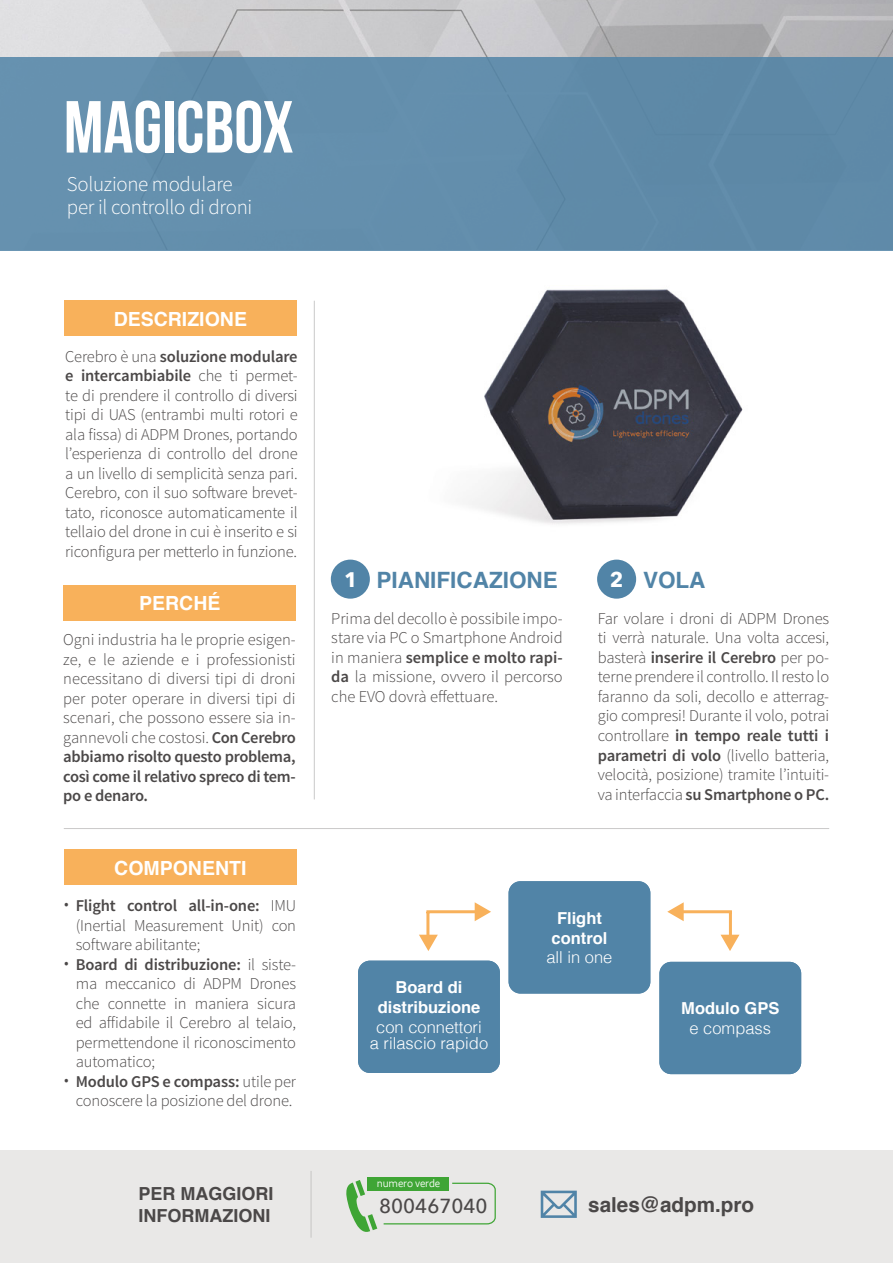
<style>
.page{position:relative;width:893px;height:1263px;background:#fff}
.page>*{position:absolute;margin:0;border:0;box-sizing:border-box;transform-origin:0 0}
.t1{font:73.5px "Bebas Neue";color:#fff}
.t2{font:700 22.5px "Helvetica";color:#5184a7}
.t3{font:300 21px/22.5px "Source Sans Pro";letter-spacing:-.015em;color:#fff}
.t4{font:700 20.7px "Helvetica";color:#4b4848}
.t5{font:500 20.25px "Avenir Next";color:#4b4848}
.t6{font:700 19.5px "Helvetica";color:#fff}
.t7{font:700 18px/21.6px "Helvetica";color:#4b4848}
.t8{font:300 16.5px/19.5px "Source Sans Pro";letter-spacing:-.01em;color:#4b4848;text-align:justify}
.t9{font:300 16.5px/16.2px "Helvetica";color:#fff;text-align:center}
.t10{font:700 16.5px/19.8px "Helvetica";color:#fff;text-align:center}
.t11{font:300 11.25px "Seravek";letter-spacing:-.01em;color:#fff}
.s1{font-weight:600}
.s2{font-family:"Avenir Next";font-size:21px;color:#fff}
</style>
<div class="page">
<img style="left:0;top:0;width:893px;height:57px">
<img style="left:63px;top:289px;width:767px;height:786px">
<div style="left:0;top:57px;width:893px;height:194px;background:#628dac"></div>
<div style="left:64px;top:850px;width:233px;height:35px;background:#f8b15b"></div>
<div style="left:64px;top:585px;width:232px;height:36px;background:#f8b15b"></div>
<div style="left:64px;top:301px;width:233px;height:35px;background:#f8b15b"></div>
<div style="left:358px;top:961px;width:142px;height:112px;background:#5184a7;border-radius:12px"></div>
<div style="left:509px;top:881px;width:141px;height:112px;background:#5184a7;border-radius:12px"></div>
<div style="left:659px;top:962px;width:142px;height:112px;background:#5184a7;border-radius:12px"></div>
<hr style="left:64px;top:828px;width:765px;height:1px;background:#4b4848">
<hr style="left:426px;top:912px;width:3px;height:24px;background:#f8b15b">
<hr style="left:426px;top:910px;width:50px;height:3px;background:#f8b15b">
<svg style="left:475px;top:902px;width:16px;height:19px"></svg>
<svg style="left:419px;top:935px;width:19px;height:16px"></svg>
<hr style="left:729px;top:912px;width:3px;height:24px;background:#f8b15b">
<hr style="left:682px;top:910px;width:50px;height:3px;background:#f8b15b">
<svg style="left:667px;top:902px;width:17px;height:19px"></svg>
<svg style="left:720px;top:935px;width:19px;height:16px"></svg>
<hr style="left:314px;top:301px;width:1px;height:498px;background:#4b4848">
<div style="left:331px;top:560px;width:39px;height:39px;background:#5184a7;border-radius:50%"></div>
<div style="left:597px;top:560px;width:39px;height:39px;background:#5184a7;border-radius:50%"></div>
<div style="left:0;top:1150px;width:893px;height:113px;background:#e9e8e7"></div>
<hr style="left:311px;top:1171px;width:1px;height:67px;background:#4b4848">
<svg style="left:541px;top:1191px;width:36px;height:27px"></svg>
<svg style="left:346px;top:1180px;width:150px;height:52px"></svg>
<div style="left:367px;top:1176px;width:82px;height:14px;background:#3fa535"></div>
<h1 class="t1" style="left:64px;top:87px;width:232px">MAGICBOX</h1>
<p class="t3" style="left:67px;top:173px;width:187px">Soluzione modulare per il controllo di droni</p>
<p class="t6" style="left:114px;top:303px;width:135px">DESCRIZIONE</p>
<p class="t8" style="left:65px;top:347px;width:234px">Cerebro è una <span class="s1">soluzione modulare e intercambiabile</span> che ti permet&shy;te di prendere il controllo di diversi tipi di UAS (entrambi multi rotori e ala fissa) di ADPM Drones, portando l’esperienza di controllo del drone a un livello di semplicità senza pari.<br>Cerebro, con il suo software brevet&shy;tato, riconosce automaticamente il tellaio del drone in cui è inserito e si riconfigura per metterlo in funzione.</p>
<p class="t6" style="left:139px;top:588px;width:83px">PERCHÉ</p>
<p class="t8" style="left:63px;top:630px;width:234px">Ogni industria ha le proprie esigen&shy;ze, e le aziende e i professionisti necessitano di diversi tipi di droni per poter operare in diversi tipi di scenari, che possono essere sia in&shy;gannevoli che costosi. <span class="s1">Con Cerebro abbiamo risolto questo problema, così come il relativo spreco di tem&shy;po e denaro.</span></p>
<p class="t6" style="left:114px;top:852px;width:134px">COMPONENTI</p>
<p class="t8" style="left:64px;top:894px;width:6px">•</p>
<p class="t8" style="left:64px;top:953px;width:6px">•</p>
<p class="t8" style="left:64px;top:1070px;width:6px">•</p>
<p class="t8" style="left:76px;top:896px;width:222px;text-align:left"><span class="s1">Flight control all-in-one:</span> IMU (Inertial Measurement Unit) con software abilitante;<br><span class="s1">Board di distribuzione:</span> il siste&shy;ma meccanico di ADPM Drones che connette in maniera sicura ed affidabile il Cerebro al telaio, permettendone il riconoscimento automatico;<br><span class="s1">Modulo GPS e compass:</span> utile per conoscere la posizione del drone.</p>
<p class="t7" style="left:139px;top:1183px;width:137px">PER MAGGIORI<br>INFORMAZIONI</p>
<h2 class="t2" style="left:344px;top:561px;width:215px"><span class="s2">1</span> PIANIFICAZIONE</h2>
<h2 class="t2" style="left:610px;top:561px;width:97px"><span class="s2">2</span> VOLA</h2>
<p class="t8" style="left:331px;top:609px;width:233px">Prima del decollo è possibile impo&shy;stare via PC o Smartphone Android in maniera <span class="s1">semplice e molto rapi&shy;da</span> la missione, ovvero il percorso che EVO dovrà effettuare.</p>
<p class="t8" style="left:598px;top:609px;width:233px">Far volare i droni di ADPM Drones ti verrà naturale. Una volta accesi, basterà <span class="s1">inserire il Cerebro</span> per po&shy;terne prendere il controllo. Il resto lo faranno da soli, decollo e atterrag&shy;gio compresi! Durante il volo, potrai controllare <span class="s1">in tempo reale tutti i parametri di volo</span> (livello batteria, velocità, posizione) tramite l’intuiti&shy;va interfaccia <span class="s1">su Smartphone o PC.</span></p>
<p class="t10" style="left:378px;top:978px;width:104px">Board di distribuzione</p>
<p class="t9" style="left:370px;top:1018px;width:120px">con connettori a rilascio rapido</p>
<p class="t11" style="left:377px;top:1177px;width:65px">numero verde</p>
<p class="t5" style="left:379px;top:1189px;width:110px">800467040</p>
<p class="t10" style="left:551px;top:908px;width:57px">Flight control</p>
<p class="t9" style="left:546px;top:949px;width:68px">all in one</p>
<p class="t10" style="left:681px;top:999px;width:100px">Modulo GPS</p>
<p class="t9" style="left:689px;top:1019px;width:83px">e compass</p>
<p class="t4" style="left:588px;top:1188px;width:168px">sales@adpm.pro</p>
</div>
